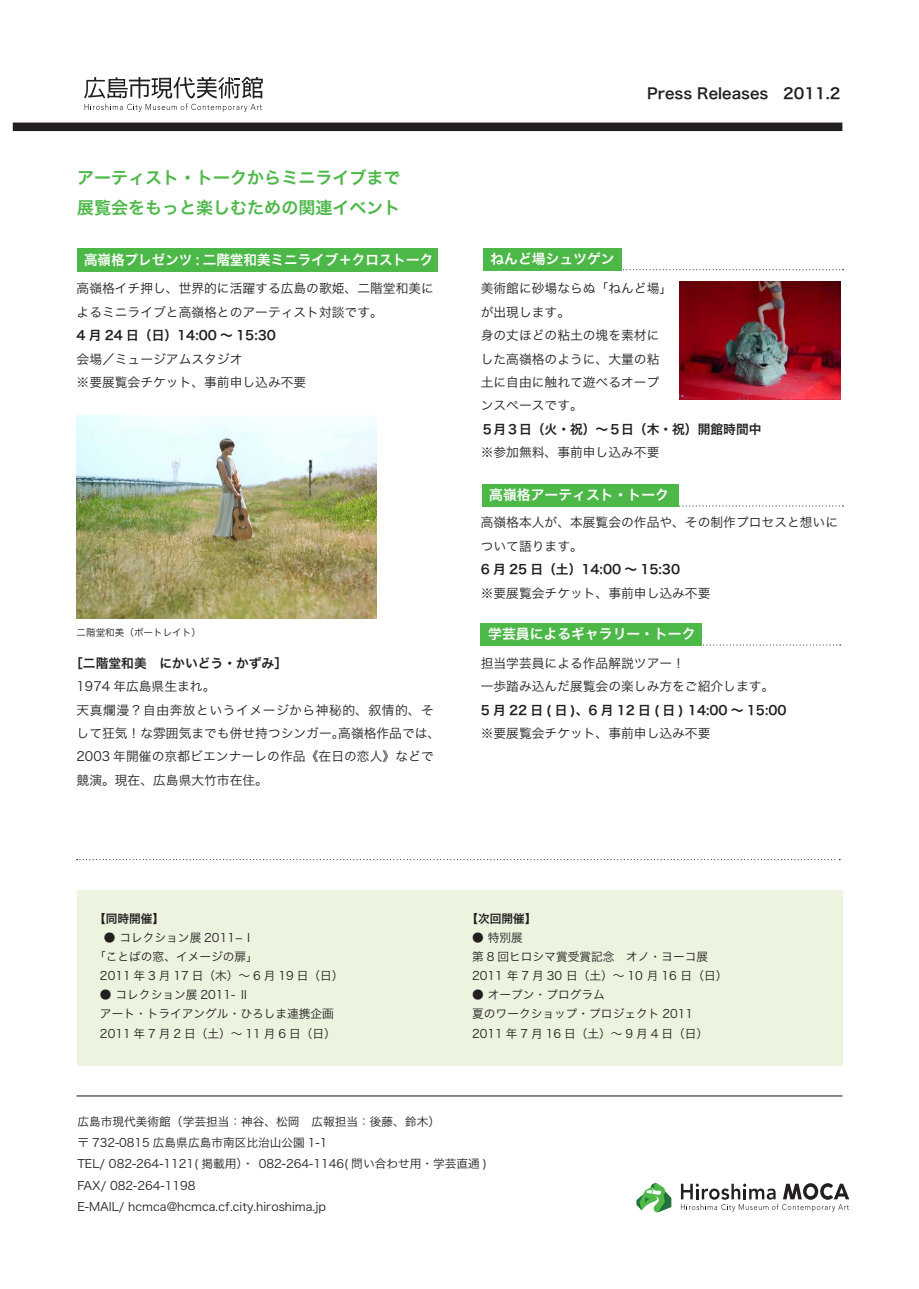
<style>
.page{position:relative;width:919px;height:1289px;background:#fff}
.page>*{position:absolute;margin:0;border:0;box-sizing:border-box;transform-origin:0 0}
.t1{font:16.95px/29.5px "Hira Kaku Pro W6";color:#4cb848}
.t2{font:14.85px "Hira Kaku Pro W6";color:#231f20}
.t3{font:13.8px "Hira Kaku Pro W6";color:#fff}
.t4{font:12.75px/23.4px "Hira Kaku Pro W3";color:#231f20}
.t5{font:12.75px "Hira Kaku Pro W6";color:#231f20}
.t6{font:12.75px "Hira Kaku Pro W3";letter-spacing:.04em;color:#231f20}
.t7{font:11.7px/19.2px "Hira Kaku Pro W3";color:#231f20}
.t8{font:11.7px "Hira Kaku Pro W6";color:#231f20}
.t9{font:9.6px "Hira Kaku Pro W3";color:#231f20}
</style>
<div class="page">
<div style="left:77px;top:889px;width:765px;height:176px;background:#ecf4e0"></div>
<div style="left:13px;top:122px;width:829px;height:9px;background:#231f20"></div>
<hr style="left:77px;top:1095px;width:765px;height:1px;background:#231f20">
<svg style="left:77px;top:859px;width:763px;height:1px"></svg>
<svg style="left:84px;top:77px;width:179px;height:35px"></svg>
<svg style="left:636px;top:1182px;width:35px;height:30px"></svg>
<svg style="left:680px;top:1183px;width:169px;height:28px"></svg>
<svg style="left:621px;top:269px;width:222px;height:1px"></svg>
<svg style="left:678px;top:505px;width:165px;height:1px"></svg>
<img style="left:680px;top:281px;width:160px;height:119px">
<svg style="left:703px;top:644px;width:137px;height:1px"></svg>
<img style="left:76px;top:415px;width:300px;height:203px">
<div style="left:483px;top:248px;width:138px;height:23px;background:#4cb848"></div>
<div style="left:482px;top:484px;width:196px;height:22px;background:#4cb848"></div>
<div style="left:77px;top:248px;width:360px;height:23px;background:#4cb848"></div>
<div style="left:480px;top:623px;width:222px;height:22px;background:#4cb848"></div>
<h1 class="t1" style="left:77px;top:162px;width:325px">アーティスト・トークからミニライブまで展覧会をもっと楽しむための関連イベント</h1>
<p class="t3" style="left:84px;top:248px;width:350px">高嶺格プレゼンツ : 二階堂和美ミニライブ＋クロストーク</p>
<p class="t4" style="left:77px;top:276px;width:359px">高嶺格イチ押し、世界的に活躍する広島の歌姫、二階堂和美によるミニライブと高嶺格とのアーティスト対談です。</p>
<p class="t5" style="left:77px;top:324px;width:201px">4 月 24 日（日(14:00 ~ 15:30</p>
<p class="t4" style="left:77px;top:346px;width:231px">会場／ミュージアムスタジオ<br>※要展覧会チケット、事前申し込み不要</p>
<p class="t9" style="left:77px;top:623px;width:126px">二階堂和美（ポートレイト(</p>
<p class="t5" style="left:70px;top:651px;width:218px">［二階堂和美　にかいどう・かずみ[</p>
<p class="t4" style="left:77px;top:673px;width:140px">1974 年広島県生まれ。</p>
<p class="t6" style="left:77px;top:698px;width:359px">天真爛漫 ? 自由奔放というイメージから神秘的、叙情的、そ</p>
<p class="t4" style="left:338px;top:720px;width:104px">高嶺格作品では、</p>
<p class="t4" style="left:77px;top:720px;width:359px">して狂気！な雰囲気までも併せ持つシンガー。<br>2003 年開催の京都ビエンナーレの作品《在日の恋人》などで競演。現在、広島県大竹市在住。</p>
<p class="t2" style="left:647px;top:80px;width:123px">Press Releases</p>
<p class="t2" style="left:783px;top:80px;width:58px">2011.2</p>
<p class="t3" style="left:490px;top:247px;width:126px">ねんど場シュツゲン</p>
<p class="t4" style="left:480px;top:276px;width:193px">美術館に砂場ならぬ「ねんど場「が出現します。<br>身の丈ほどの粘土の塊を素材にした高嶺格のように、大量の粘土に自由に触れて遊べるオープンスペースです。</p>
<p class="t5" style="left:480px;top:417px;width:282px">５月３日（火・祝）〜５日（木・祝）開館時間中</p>
<p class="t4" style="left:480px;top:440px;width:180px">※参加無料、事前申し込み不要</p>
<p class="t3" style="left:489px;top:482px;width:181px">高嶺格アーティスト・トーク</p>
<p class="t4" style="left:480px;top:510px;width:359px">高嶺格本人が、本展覧会の作品や、その制作プロセスと想いについて語ります。</p>
<p class="t5" style="left:480px;top:558px;width:201px">6 月 25 日（土(14:00 〜 15:30</p>
<p class="t4" style="left:480px;top:580px;width:231px">※要展覧会チケット、事前申し込み不要</p>
<p class="t3" style="left:488px;top:621px;width:209px">学芸員によるギャラリー・トーク</p>
<p class="t4" style="left:480px;top:650px;width:295px">担当学芸員による作品解説ツアー!<br>一歩踏み込んだ展覧会の楽しみ方をご紹介します。</p>
<p class="t5" style="left:480px;top:698px;width:307px">5 月 22 日 ( 日 )、6 月 12 日 ( 日 ( 14:00 〜 15:00</p>
<p class="t4" style="left:480px;top:720px;width:231px">※要展覧会チケット、事前申し込み不要</p>
<p class="t8" style="left:94px;top:907px;width:72px">【同時開催【</p>
<p class="t7" style="left:104px;top:927px;width:152px">● コレクション展 2011−Ⅰ</p>
<p class="t7" style="left:94px;top:946px;width:165px">「ことばの窓、イメージの扉「</p>
<p class="t7" style="left:100px;top:965px;width:245px">2011 年 3 月 17 日（木）～ 6 月 19 日（日(</p>
<p class="t7" style="left:100px;top:984px;width:237px">● コレクション展 2011- Ⅱ<br>アート・トライアングル・ひろしま連携企画<br>2011 年 7 月 2 日（土）〜 11 月 6 日（日(</p>
<p class="t8" style="left:466px;top:907px;width:72px">【次回開催【</p>
<p class="t7" style="left:472px;top:927px;width:257px">● 特別展<br>第 8 回ヒロシマ賞受賞記念　オノ・ヨーコ展<br>2011 年 7 月 30 日（土）〜 10 月 16 日（日(</p>
<p class="t7" style="left:472px;top:984px;width:237px">● オープン・プログラム<br>夏のワークショップ・プロジェクト 2011<br>2011 年 7 月 16 日（土）〜 9 月 4 日（日(</p>
<p class="t7" style="left:77px;top:1109px;width:411px;line-height:21.3px">広島市現代美術館（学芸担当：神谷、松岡　広報担当：後藤、鈴木(<br>〒 732-0815 広島県広島市南区比治山公園 1-1<br>TEL/ 082-264-1121( 掲載用）・ 082-264-1146( 問い合わせ用・学芸直通 ( FAX/ 082-264-1198<br>E-MAIL/ hcmca@hcmca.cf.city.hiroshima j p.</p>
</div>
